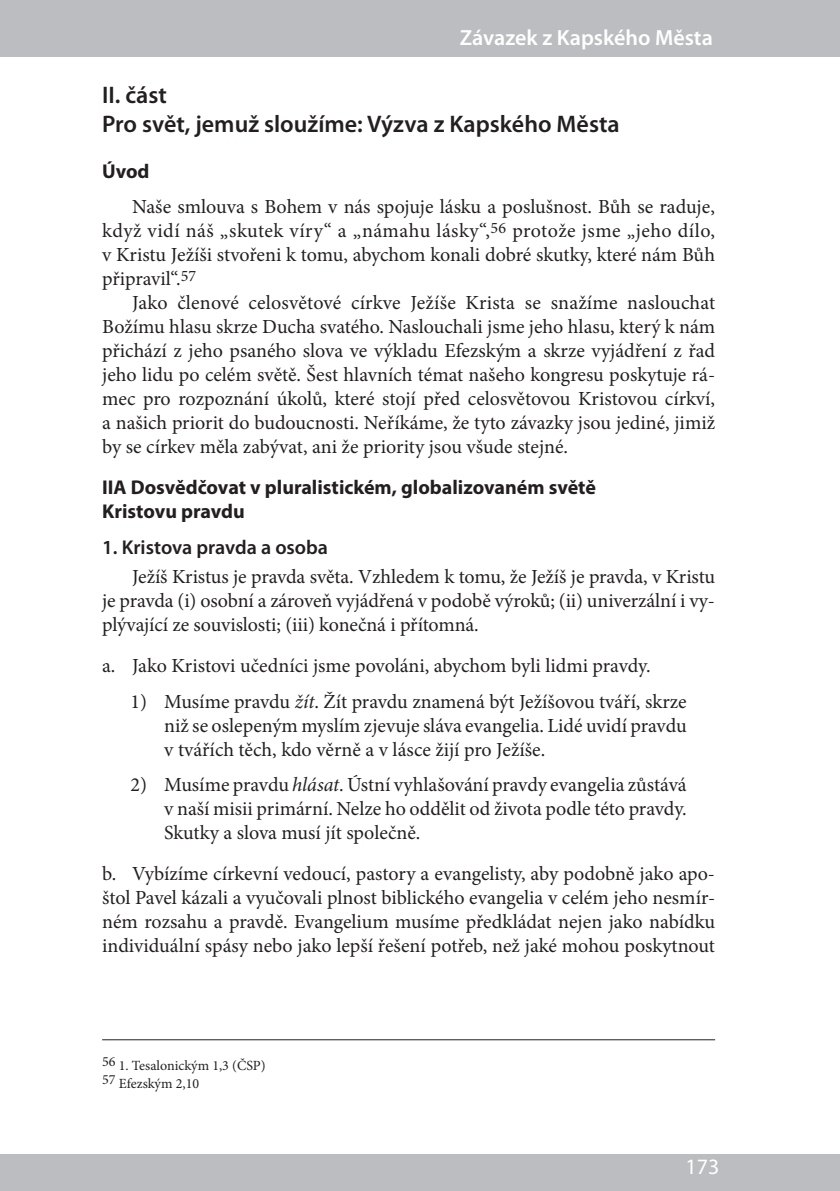
<style>
.page{position:relative;width:840px;height:1191px;background:#fff}
.page>*{position:absolute;margin:0;border:0;box-sizing:border-box;transform-origin:0 0}
.t1{font:600 24px/28.8px "Myriad Pro";color:#231f20}
.t2{font:600 22px "Myriad Pro";color:#fff}
.t3{font:22px "Myriad Pro";color:#fff}
.t4{font:20px/24px "Minion Pro";letter-spacing:-.005em;color:#231f20;text-align:justify}
.t5{font:700 20px/24px "Myriad Pro";color:#231f20}
.t6{font:600 20px "Myriad Pro";color:#231f20}
.t7{font:14px/18px "Minion Pro";color:#231f20}
.s1{font-style:italic}
</style>
<div class="page">
<hr style="left:102px;top:1039px;width:612px;height:1px;background:#231f20">
<div style="left:0;top:0;width:839px;height:57px;background:#bcbdc0"></div>
<div style="left:0;top:1154px;width:839px;height:37px;background:#bcbdc0"></div>
<p class="t2" style="left:459px;top:23px;width:254px">Závazek z Kapského Města</p>
<p class="t1" style="left:102px;top:80px;width:518px">II. část<br>Pro svět, jemuž sloužíme: Výzva z Kapského Města</p>
<p class="t5" style="left:102px;top:158px;width:49px">Úvod</p>
<p class="t4" style="left:102px;top:195px;width:614px;text-indent:30px">Naše smlouva s Bohem v nás spojuje lásku a poslušnost. Bůh se raduje, když vidí náš „skutek víry“ a „námahu lásky“,<sup>56</sup> protože jsme „jeho dílo, v Kristu Ježíši stvořeni k tomu, abychom konali dobré skutky, které nám Bůh připravil“.<sup>57</sup></p>
<p class="t4" style="left:102px;top:291px;width:614px;text-indent:30px">Jako členové celosvětové církve Ježíše Krista se snažíme naslouchat Božímu hlasu skrze Ducha svatého. Naslouchali jsme jeho hlasu, který k nám přichází z jeho psaného slova ve výkladu Efezským a skrze vyjádření z řad jeho lidu po celém světě. Šest hlavních témat našeho kongresu poskytuje rá&shy;mec pro rozpoznání úkolů, které stojí před celosvětovou Kristovou církví, a našich priorit do budoucnosti. Neříkáme, že tyto závazky jsou jediné, jimiž by se církev měla zabývat, ani že priority jsou všude stejné.</p>
<p class="t5" style="left:102px;top:475px;width:495px">IIA Dosvědčovat v pluralistickém, globalizovaném světě<br>Kristovu pravdu</p>
<p class="t6" style="left:102px;top:534px;width:227px">1. Kristova pravda a osoba</p>
<p class="t4" style="left:102px;top:565px;width:614px;text-indent:30px">Ježíš Kristus je pravda světa. Vzhledem k tomu, že Ježíš je pravda, v Kristu je pravda (i) osobní a zároveň vyjádřená v podobě výroků; (ii) univerzální i vy&shy;plývající ze souvislosti; (iii) konečná i přítomná.</p>
<p class="t4" style="left:102px;top:654px;width:549px">a. Jako Kristovi učedníci jsme povoláni, abychom byli lidmi pravdy.</p>
<p class="t4" style="left:164px;top:689px;width:523px;text-indent:-34px">1) Musíme pravdu <span class="s1">žít</span>. Žít pravdu znamená být Ježíšovou tváří, skrze niž se oslepeným myslím zjevuje sláva evangelia. Lidé uvidí pravdu v tvářích těch, kdo věrně a v lásce žijí pro Ježíše.</p>
<p class="t4" style="left:164px;top:772px;width:523px;text-indent:-34px">2) Musíme pravdu <span class="s1">hlásat</span>. Ústní vyhlašování pravdy evangelia zůstává v naší misii primární. Nelze ho oddělit od života podle této pravdy.<br>Skutky a slova musí jít společně.</p>
<p class="t4" style="left:102px;top:861px;width:614px">b. Vybízíme církevní vedoucí, pastory a evangelisty, aby podobně jako apo&shy;štol Pavel kázali a vyučovali plnost biblického evangelia v celém jeho nesmír&shy;ném rozsahu a pravdě. Evangelium musíme předkládat nejen jako nabídku individuální spásy nebo jako lepší řešení potřeb, než jaké mohou poskytnout</p>
<p class="t7" style="left:102px;top:1056px;width:165px">56 1. Tesalonickým 1,3 (ČSP)<br>57 Efezským 2,10</p>
<p class="t3" style="left:685px;top:1152px;width:35px">173</p>
</div>
